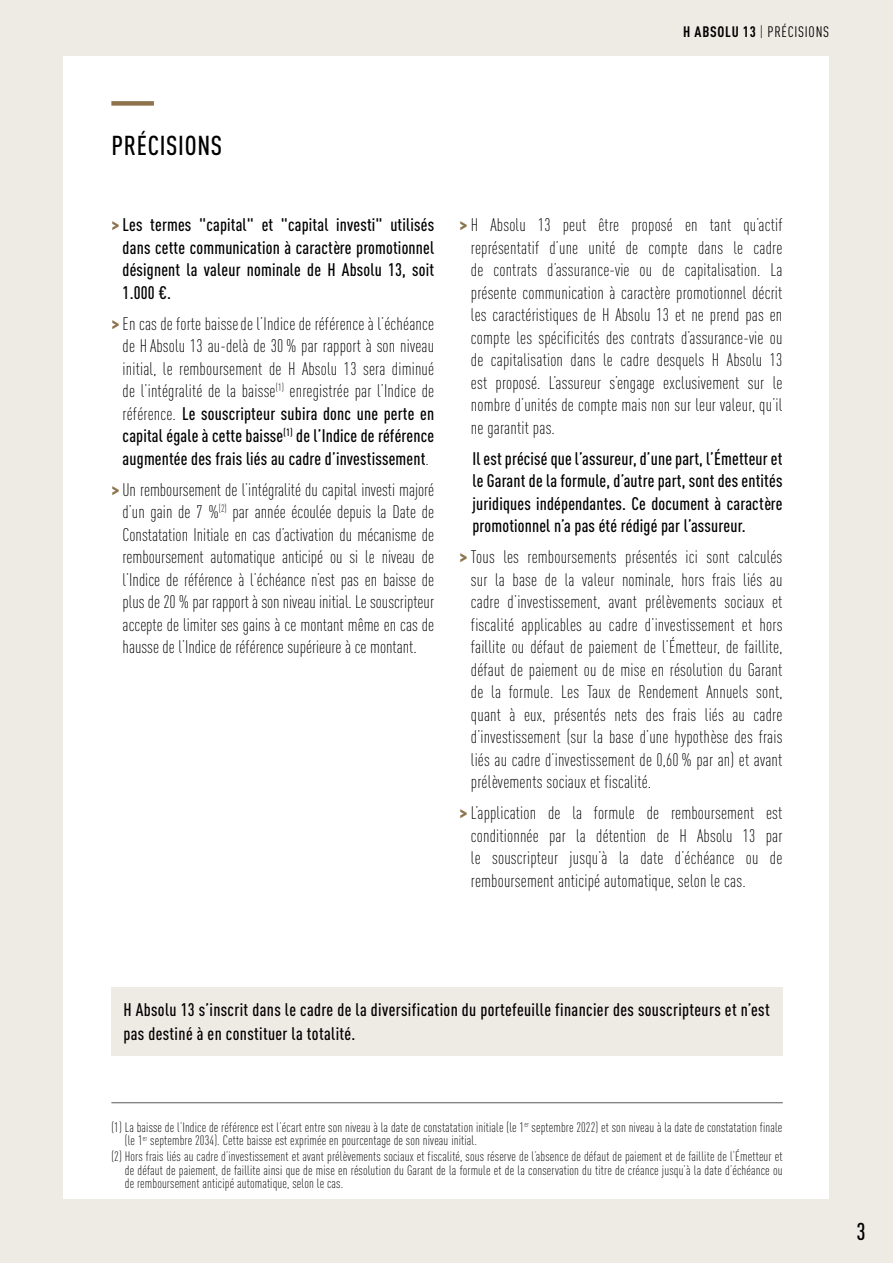
<style>
.page{position:relative;width:893px;height:1263px;background:#eeeae4}
.page>*{position:absolute;margin:0;border:0;box-sizing:border-box;transform-origin:0 0}
.t1{font:500 27px "DIN Cond";letter-spacing:.025em;color:#000}
.t2{font:500 24px "DIN Cond";color:#000}
.t3{font:300 18px/22.5px "DIN Cond";letter-spacing:.01em;color:#000;text-align:justify}
.t4{font:500 18px/22.5px "DIN Cond";letter-spacing:.02em;color:#000;text-align:justify}
.t5{font:15px "DIN Cond";letter-spacing:.05em;color:#000}
.t6{font:300 13.5px/13.5px "DIN Cond";letter-spacing:.01em;color:#000}
.s1{font-weight:700}
.s2{font-weight:300}
.s3{font-weight:900;color:#8c734b}
.s4{font-weight:500}
</style>
<div class="page">
<div style="left:64px;top:56px;width:765px;height:1142px;background:#fff"></div>
<div style="left:111px;top:101px;width:43px;height:5px;background:#8c734b"></div>
<hr style="left:111px;top:1102px;width:672px;height:1px;background:#58585a">
<div style="left:111px;top:988px;width:672px;height:68px;background:#eeeae4"></div>
<p class="t5" style="left:683px;top:23px;width:148px"><span class="s1">H ABSOLU 13</span> <span class="s2">|</span> PRÉCISIONS</p>
<h1 class="t1" style="left:111px;top:129px;width:112px">PRÉCISIONS</h1>
<p class="t4" style="left:123px;top:213px;width:313px;text-indent:-11px"><span class="s3">&gt;</span> Les termes "capital" et "capital investi" utilisés dans cette communication à caractère promotionnel désignent la valeur nominale de H Absolu 13, soit 1.000 €.</p>
<p class="t3" style="left:123px;top:312px;width:313px;text-indent:-11px"><span class="s3">&gt;</span> En cas de forte baissede l’Indice de référence à l’échéance de H Absolu 13 au-delà de 30% par rapport à son niveau initial, le remboursement de H Absolu 13 sera diminué de l’intégralité de la baisse<sup>(1)</sup> enregistrée par l’Indice de référence. <span class="s4">Le souscripteur subira donc une perte en capital égale à cette baisse</span><sup>(1)</sup> <span class="s4">de l’Indice de référence augmentée des frais liés au cadre d’investissement</span>.</p>
<p class="t3" style="left:123px;top:478px;width:313px;text-indent:-11px"><span class="s3">&gt;</span> Un remboursement de l’intégralité du capital investi majoré d’un gain de 7 %<sup>(2)</sup> par année écoulée depuis la Date de Constatation Initiale en cas d’activation du mécanisme de remboursement automatique anticipé ou si le niveau de l’Indice de référence à l’échéance n’est pas en baisse de plus de 20 % par rapport à son niveau initial. Le souscripteur accepte de limiter ses gains à ce montant même en cas de hausse de l’Indice de référence supérieure à ce montant.</p>
<p class="t3" style="left:471px;top:213px;width:313px;text-indent:-11px"><span class="s3">&gt;</span> H Absolu 13 peut être proposé en tant qu’actif représentatif d’une unité de compte dans le cadre de contrats d’assurance-vie ou de capitalisation. La présente communication à caractère promotionnel décrit les caractéristiques de H Absolu 13 et ne prend pas en compte les spécificités des contrats d’assurance-vie ou de capitalisation dans le cadre desquels H Absolu 13 est proposé. L’assureur s’engage exclusivement sur le nombre d’unités de compte mais non sur leur valeur, qu’il ne garantit pas.</p>
<p class="t4" style="left:472px;top:446px;width:312px">Il est précisé que l’assureur, d’une part, l’Émetteur et le Garant de la formule, d’autre part, sont des entités juridiques indépendantes. Ce document à caractère promotionnel n’a pas été rédigé par l’assureur.</p>
<p class="t3" style="left:471px;top:545px;width:313px;text-indent:-11px"><span class="s3">&gt;</span> Tous les remboursements présentés ici sont calculés sur la base de la valeur nominale, hors frais liés au cadre d’investissement, avant prélèvements sociaux et fiscalité applicables au cadre d’investissement et hors faillite ou défaut de paiement de l’Émetteur, de faillite, défaut de paiement ou de mise en résolution du Garant de la formule. Les Taux de Rendement Annuels sont, quant à eux, présentés nets des frais liés au cadre d’investissement (sur la base d’une hypothèse des frais liés au cadre d’investissement de 0,60 % par an) et avant prélèvements sociaux et fiscalité.</p>
<p class="t3" style="left:471px;top:801px;width:313px;text-indent:-11px"><span class="s3">&gt;</span> L’application de la formule de remboursement est conditionnée par la détention de H Absolu 13 par le souscripteur jusqu’à la date d’échéance ou de remboursement anticipé automatique, selon le cas.</p>
<p class="t4" style="left:123px;top:997px;width:648px;line-height:24px">H Absolu 13 s’inscrit dans le cadre de la diversification du portefeuille financier des souscripteurs et n’est pas destiné à en constituer la totalité.</p>
<p class="t6" style="left:125px;top:1120px;width:659px;text-indent:-13px">(1) La baisse de l’Indice de référence est l’écart entre son niveau à la date de constatation initiale (le 1<sup>er</sup> septembre 2022) et son niveau à la date de constatation finale (le 1<sup>er</sup> septembre 2034). Cette baisse est exprimée en pourcentage de son niveau initial.</p>
<p class="t6" style="left:125px;top:1149px;width:659px;text-align:justify;text-indent:-13px">(2) Hors frais liés au cadre d’investissement et avant prélèvements sociaux et fiscalité, sous réserve de l’absence de défaut de paiement et de faillite de l’Émetteur et de défaut de paiement, de faillite ainsi que de mise en résolution du Garant de la formule et de la conservation du titre de créance jusqu’à la date d’échéance ou de remboursement anticipé automatique, selon le cas.</p>
<h2 class="t2" style="left:856px;top:1217px;width:11px">3</h2>
</div>
